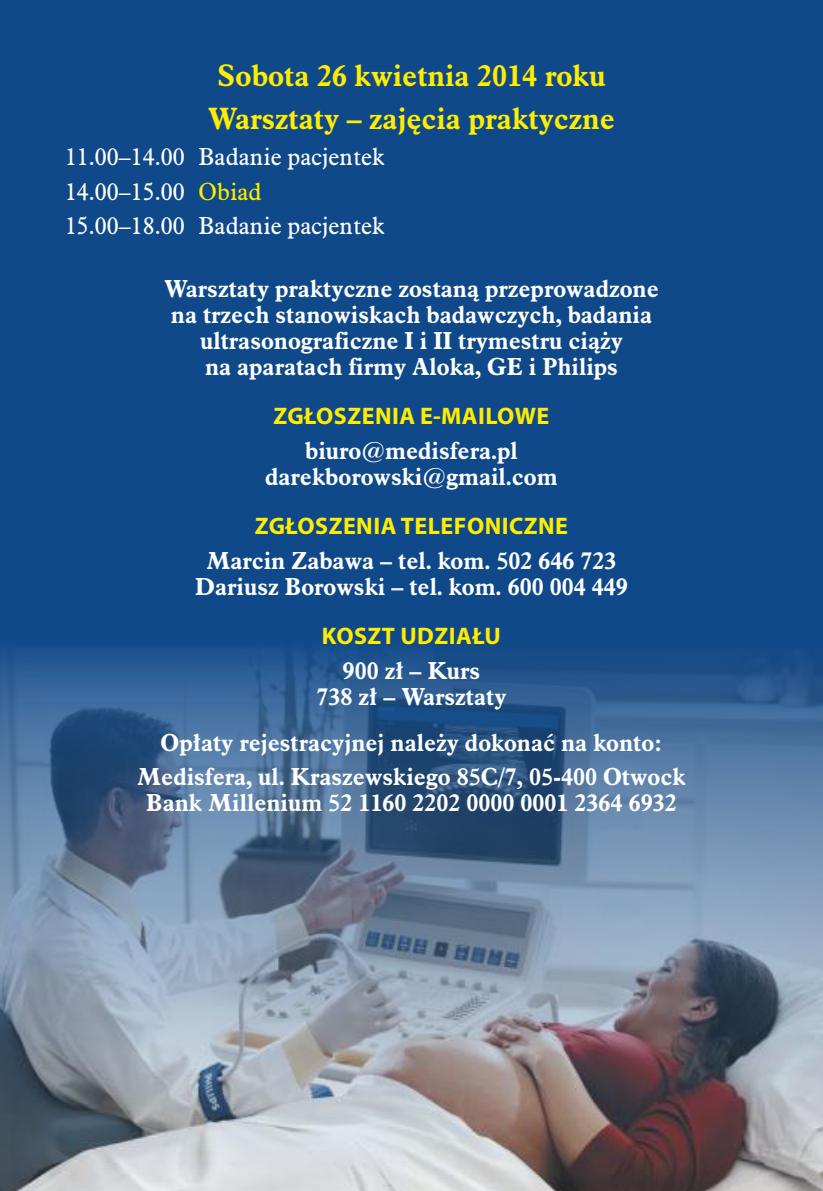
<style>
.page{position:relative;width:823px;height:1191px;background:#fff}
.page>*{position:absolute;margin:0;border:0;box-sizing:border-box;transform-origin:0 0}
.t1{font:700 30px/43.2px "Aldine 721 EU";color:#ffed00;text-align:center}
.t2{font:700 24px/25.8px "Aldine 721 EU";color:#fefefe;text-align:center}
.t3{font:24px/34.6px "Aldine 721 EU";color:#fefefe}
.t4{font:700 24px "Myriad Pro";letter-spacing:.02em;color:#ffed00}
.s1{color:#ffed00}
</style>
<div class="page">
<div style="left:0;top:0;width:822px;height:1191px;background:#10498a"></div>
<img style="left:0;top:649px;width:822px;height:542px">
<p class="t1" style="left:208px;top:56px;width:408px">Sobota 26 kwietnia 2014 roku<br>Warsztaty – zajęcia praktyczne</p>
<p class="t3" style="left:65px;top:141px;width:321px">11.00–14.00 Badanie pacjentek<br>14.00–15.00 <span class="s1">Obiad<br></span>15.00–18.00 Badanie pacjentek</p>
<p class="t2" style="left:164px;top:278px;width:496px">Warsztaty praktyczne zostaną przeprowadzone na trzech stanowiskach badawczych, badania ultrasonograficzne I i II trymestru ciąży<br>na aparatach firmy Aloka, GE i Philips</p>
<p class="t4" style="left:273px;top:406px;width:277px">ZGŁOSZENIA E-MAILOWE</p>
<p class="t2" style="left:265px;top:440px;width:294px">biuro@medisfera.pl darekborowski@gmail.com</p>
<p class="t4" style="left:255px;top:516px;width:314px">ZGŁOSZENIA TELEFONICZNE</p>
<p class="t2" style="left:195px;top:549px;width:434px">Marcin Zabawa – tel. kom. 502 646 723<br>Dariusz Borowski – tel. kom. 600 004 449</p>
<p class="t4" style="left:322px;top:626px;width:180px">KOSZT UDZIAŁU</p>
<p class="t2" style="left:316px;top:659px;width:191px">900 zł – Kurs<br>738 zł – Warsztaty</p>
<p class="t2" style="left:137px;top:727px;width:549px;line-height:34.6px">Opłaty rejestracyjnej należy dokonać na konto:<br>Medisfera, ul. Kraszewskiego 85C/7, 05-400 Otwock</p>
<p class="t2" style="left:146px;top:792px;width:531px">Bank Millenium 52 1160 2202 0000 0001 2364 6932</p>
</div>
